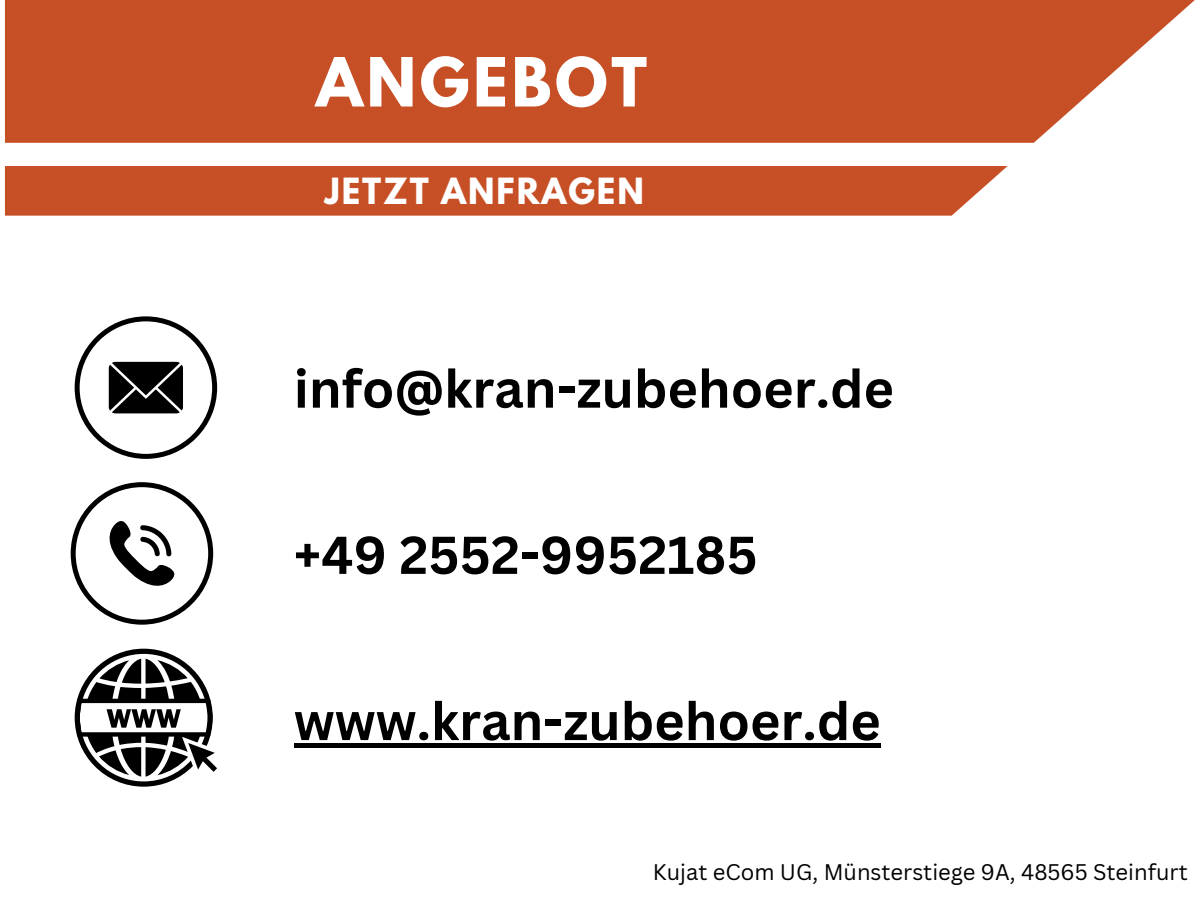
<style>
.page{position:relative;width:1200px;height:900px;background:#fff}
.page>*{position:absolute;margin:0;border:0;box-sizing:border-box;transform-origin:0 0}
.t1{font:700 60px "League Spartan";letter-spacing:.06em;color:#fff}
.t2{font:700 52px "Canva Sans";color:#000}
.t3{font:700 32px "League Spartan";letter-spacing:.06em;color:#fff}
.t4{font:22px "Canva Sans";color:#000}
</style>
<div class="page">
<svg style="left:5px;top:0;width:1190px;height:216px;fill:#c74f26"></svg>
<svg style="left:75px;top:316px;width:142px;height:143px"></svg>
<svg style="left:71px;top:482px;width:142px;height:143px"></svg>
<svg style="left:75px;top:649px;width:142px;height:138px"></svg>
<div style="left:294px;top:743px;width:587px;height:5px;background:#000"></div>
<p class="t1" style="left:316px;top:53px;width:333px">ANGEBOT</p>
<h1 class="t3" style="left:325px;top:175px;width:321px">JETZT ANFRAGEN</h1>
<h3 class="t2" style="left:294px;top:352px;width:602px">info@kran-zubehoer.de</h3>
<p class="t2" style="left:294px;top:518px;width:465px">+49 2552-9952185</p>
<p class="t2" style="left:294px;top:685px;width:588px">www.kran-zubehoer.de</p>
<p class="t4" style="left:653px;top:857px;width:536px">Kujat eCom UG, Münsterstiege 9A, 48565 Steinfurt</p>
</div>
